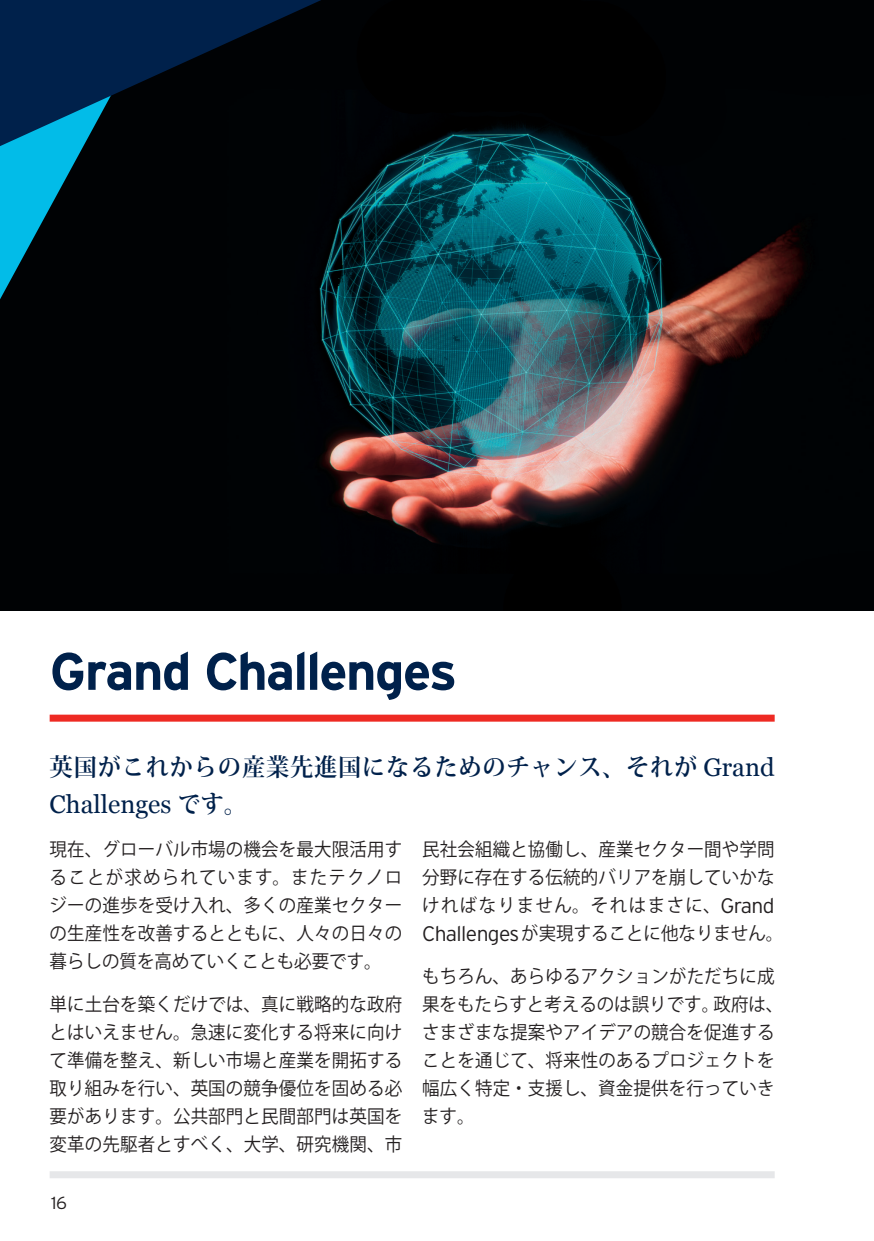
<style>
.page{position:relative;width:874px;height:1241px;background:#fff}
.page>*{position:absolute;margin:0;border:0;box-sizing:border-box;transform-origin:0 0}
.t1{font:700 52.5px "Interstate";letter-spacing:-.03em;color:#00214b}
.t2{font:25.38px "Georgia";color:#00214b}
.t3{font:700 24.5px "Koz Min Pr 6 N";letter-spacing:.03em;color:#00214b;scale:.95 1}
.t4{font:18.38px/28px "Koz Go Pr 6 N";letter-spacing:.01em;color:#231f20;text-align:justify;scale:.95 1}
.t5{font:300 17.5px "Interstate";color:#231f20}
.s1{font-family:"Georgia";font-weight:400;font-size:25.38px}
.s2{font-family:"Koz Min Pr 6 N";font-weight:700;font-size:24.5px}
.s3{font-family:"Interstate";font-weight:300;font-size:21px}
</style>
<div class="page">
<div style="left:50px;top:1170px;width:724px;height:7px;background:#e6e7e9"></div>
<div style="left:50px;top:714px;width:724px;height:7px;background:#ee2a23"></div>
<img style="left:0;top:0;width:873px;height:610px">
<svg style="left:0;top:146px;width:163px;height:153px;background:#00313e"></svg>
<svg style="left:0;top:0;width:321px;height:146px;background:#001931"></svg>
<h1 class="t1" style="left:50px;top:639px;width:409px">Grand Challenges</h1>
<h3 class="t3" style="left:50px;top:753px;width:764px">英国がこれからの産業先進国になるためのチャンス、それが <span class="s1">Grand</span></h3>
<h2 class="t2" style="left:50px;top:785px;width:199px">Challenges <span class="s2">です。</span></h2>
<p class="t4" style="left:50px;top:835px;width:372px">現在、グローバル市場の機会を最大限活用することが求められています。またテクノロジーの進歩を受け入れ、多くの産業セクターの生産性を改善するとともに、人々の日々の暮らしの質を高めていくことも必要です。</p>
<p class="t4" style="left:50px;top:990px;width:372px">単に土台を築くだけでは、真に戦略的な政府とはいえません。急速に変化する将来に向けて準備を整え、新しい市場と産業を開拓する取り組みを行い、英国の競争優位を固める必要があります。公共部門と民間部門は英国を変革の先駆者とすべく、大学、研究機関、市</p>
<p class="t4" style="left:422px;top:835px;width:381px;text-align:left">民社会組織と協働し、産業セクター間や学問分野に存在する伝統的バリアを崩していかなければなりません。それはまさに、<span class="s3">Grand<br>Challenges</span>が実現することに他なりません。</p>
<p class="t4" style="left:422px;top:962px;width:381px;text-align:left">もちろん、あらゆるアクションがただちに成果をもたらすと考えるのは誤りです。政府は、さまざまな提案やアイデアの競合を促進することを通じて、将来性のあるプロジェクトを幅広く特定・支援し、資金提供を行っていきます。</p>
<p class="t5" style="left:51px;top:1192px;width:17px">16</p>
</div>
